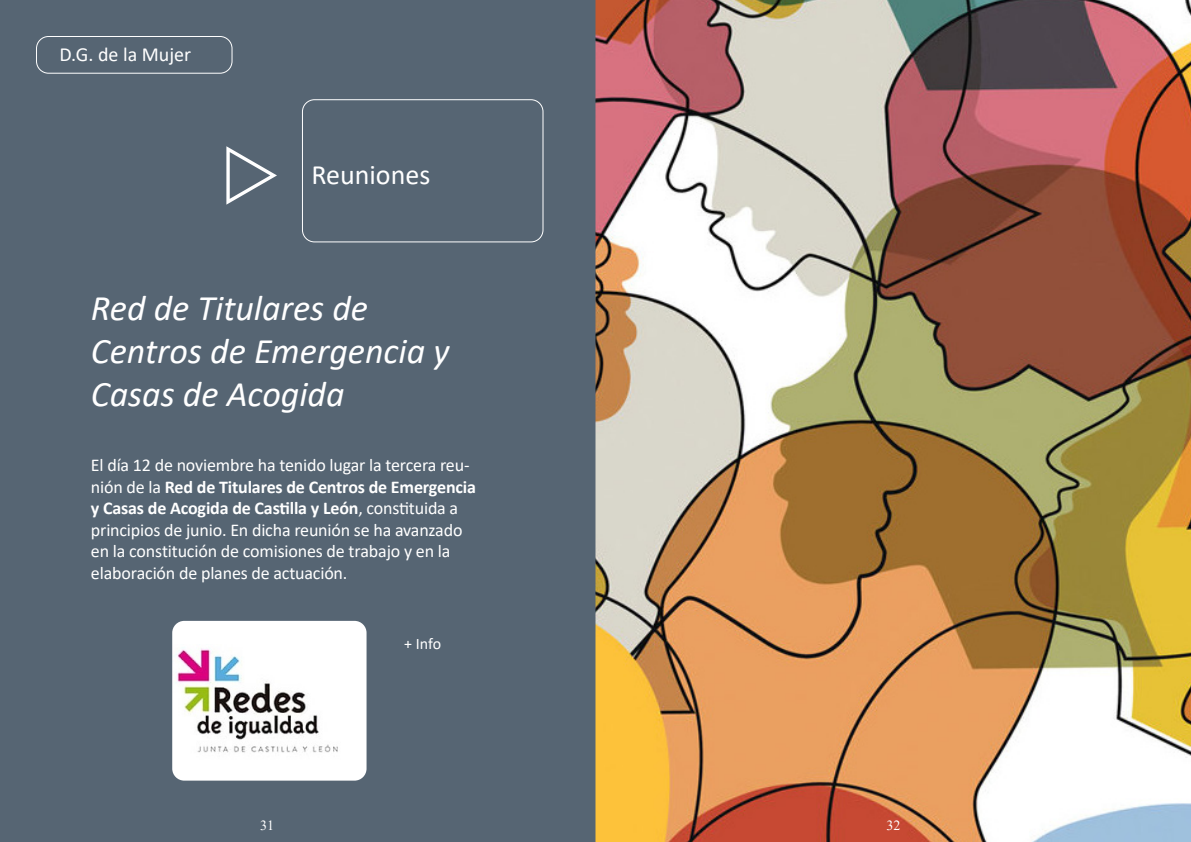
<style>
.page{position:relative;width:1191px;height:842px;background:#fff}
.page>*{position:absolute;margin:0;border:0;box-sizing:border-box;transform-origin:0 0}
.t1{font:italic 36px/43.2px "Calibri";color:#fff}
.t2{font:28px "Calibri";color:#fff}
.t3{font:20px "Calibri";color:#fff}
.t4{font:18px/21.6px "Calibri";letter-spacing:-.01em;color:#fff}
.t5{font:16px "Calibri";color:#fff}
.t6{font:14px "Times New Roman";color:#fff}
.s1{font-weight:700}
</style>
<div class="page">
<img style="left:595px;top:0;width:596px;height:842px">
<div style="left:0;top:0;width:595px;height:842px;background:#566573"></div>
<div style="left:36px;top:36px;width:196px;height:38px;border:1px solid #fff;border-radius:12px"></div>
<div style="left:302px;top:99px;width:241px;height:143px;border:1px solid #fff;border-radius:12px"></div>
<img style="left:172px;top:621px;width:194px;height:160px">
<div style="left:226px;top:146px;width:51px;height:59px;background:#566573"></div>
<p class="t3" style="left:59px;top:40px;width:133px">D.G. de la Mujer</p>
<p class="t2" style="left:311px;top:156px;width:120px">Reuniones</p>
<p class="t1" style="left:91px;top:285px;width:279px">Red de Titulares de</p>
<p class="t1" style="left:91px;top:328px;width:360px">Centros de Emergencia y<br>Casas de Acogida</p>
<p class="t4" style="left:91px;top:454px;width:386px">El día 12 de noviembre ha tenido lugar la tercera reu&shy;nión de la <span class="s1">Red de Titulares de Centros de Emergencia y Casas de Acogida de Castilla y León</span>, constituida a principios de junio. En dicha reunión se ha avanzado en la constitución de comisiones de trabajo y en la elaboración de planes de actuación.</p>
<p class="t5" style="left:404px;top:633px;width:38px">+ Info</p>
<p class="t6" style="left:260px;top:816px;width:15px">31</p>
<p class="t6" style="left:886px;top:816px;width:15px">32</p>
</div>
